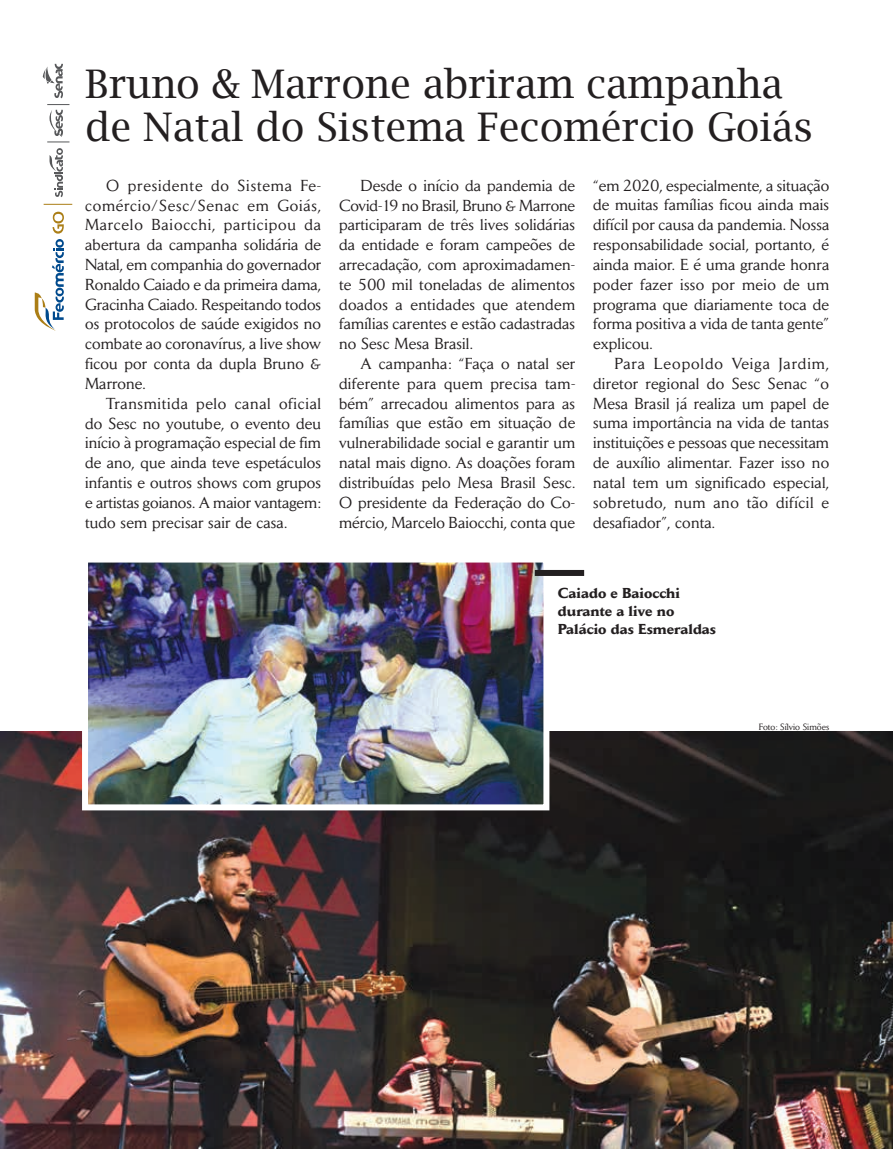
<style>
.page{position:relative;width:893px;height:1149px;background:#fff}
.page>*{position:absolute;margin:0;border:0;box-sizing:border-box;transform-origin:0 0}
.t1{font:39.45px/43.5px "Lucida Bright";color:#231f20}
.t2{font:15.75px/19.8px "Daily News";letter-spacing:.01em;color:#231f20;text-align:justify}
.t3{font:700 14.25px/18px "Daily News";color:#231f20}
.t4{font:9px "Daily News";color:#231f20}
</style>
<div class="page">
<svg style="left:35px;top:239px;width:29px;height:91px"></svg>
<svg style="left:53px;top:212px;width:11px;height:21px"></svg>
<svg style="left:44px;top:204px;width:28px;height:1px"></svg>
<svg style="left:43px;top:64px;width:20px;height:34px"></svg>
<svg style="left:49px;top:148px;width:14px;height:49px"></svg>
<svg style="left:47px;top:104px;width:22px;height:38px"></svg>
<img style="left:0;top:731px;width:893px;height:417px">
<img style="left:89px;top:563px;width:453px;height:240px">
<div style="left:82px;top:556px;width:467px;height:254px;border:6px solid #fff"></div>
<div style="left:535px;top:569px;width:49px;height:6px;background:#231f20"></div>
<h1 class="t1" style="left:85px;top:62px;width:729px">Bruno &amp; Marrone abriram campanha de Natal do Sistema Fecomércio Goiás</h1>
<p class="t2" style="left:85px;top:175px;width:238px;text-indent:21px">O presidente do Sistema Fe&shy;comércio/Sesc/Senac em Goiás, Marcelo Baiocchi, participou da abertura da campanha solidária de Natal, em companhia do governador Ronaldo Caiado e da primeira dama, Gracinha Caiado. Respeitando todos os protocolos de saúde exigidos no combate ao coronavírus, a live show ficou por conta da dupla Bruno &amp; Marrone.</p>
<p class="t2" style="left:85px;top:393px;width:238px;text-indent:21px">Transmitida pelo canal oficial do Sesc no youtube, o evento deu início à programação especial de fim de ano, que ainda teve espetáculos infantis e outros shows com grupos e artistas goianos. A maior vantagem: tudo sem precisar sair de casa.</p>
<p class="t2" style="left:339px;top:175px;width:238px;text-indent:21px">Desde o início da pandemia de Covid-19 no Brasil, Bruno &amp; Marrone participaram de três lives solidárias da entidade e foram campeões de arrecadação, com aproximadamen&shy;te 500 mil toneladas de alimentos doados a entidades que atendem famílias carentes e estão cadastradas no Sesc Mesa Brasil.</p>
<p class="t2" style="left:339px;top:353px;width:238px;text-indent:21px">A campanha: “Faça o natal ser diferente para quem precisa tam&shy;bém” arrecadou alimentos para as famílias que estão em situação de vulnerabilidade social e garantir um natal mais digno. As doações foram distribuídas pelo Mesa Brasil Sesc.<br>O presidente da Federação do Co&shy;mércio, Marcelo Baiocchi, conta que</p>
<p class="t2" style="left:593px;top:175px;width:238px">“em 2020, especialmente, a situação de muitas famílias ficou ainda mais difícil por causa da pandemia. Nossa responsabilidade social, portanto, é ainda maior. E é uma grande honra poder fazer isso por meio de um programa que diariamente toca de forma positiva a vida de tanta gente” explicou.</p>
<p class="t2" style="left:593px;top:353px;width:238px;text-indent:21px">Para Leopoldo Veiga Jardim, diretor regional do Sesc Senac “o Mesa Brasil já realiza um papel de suma importância na vida de tantas instituições e pessoas que necessitam de auxílio alimentar. Fazer isso no natal tem um significado especial, sobretudo, num ano tão difícil e desafiador”, conta.</p>
<p class="t3" style="left:558px;top:584px;width:160px">Caiado e Baiocchi durante a live no<br>Palácio das Esmeraldas</p>
<p class="t4" style="left:759px;top:720px;width:72px">Foto: Sílvio Simões</p>
</div>
